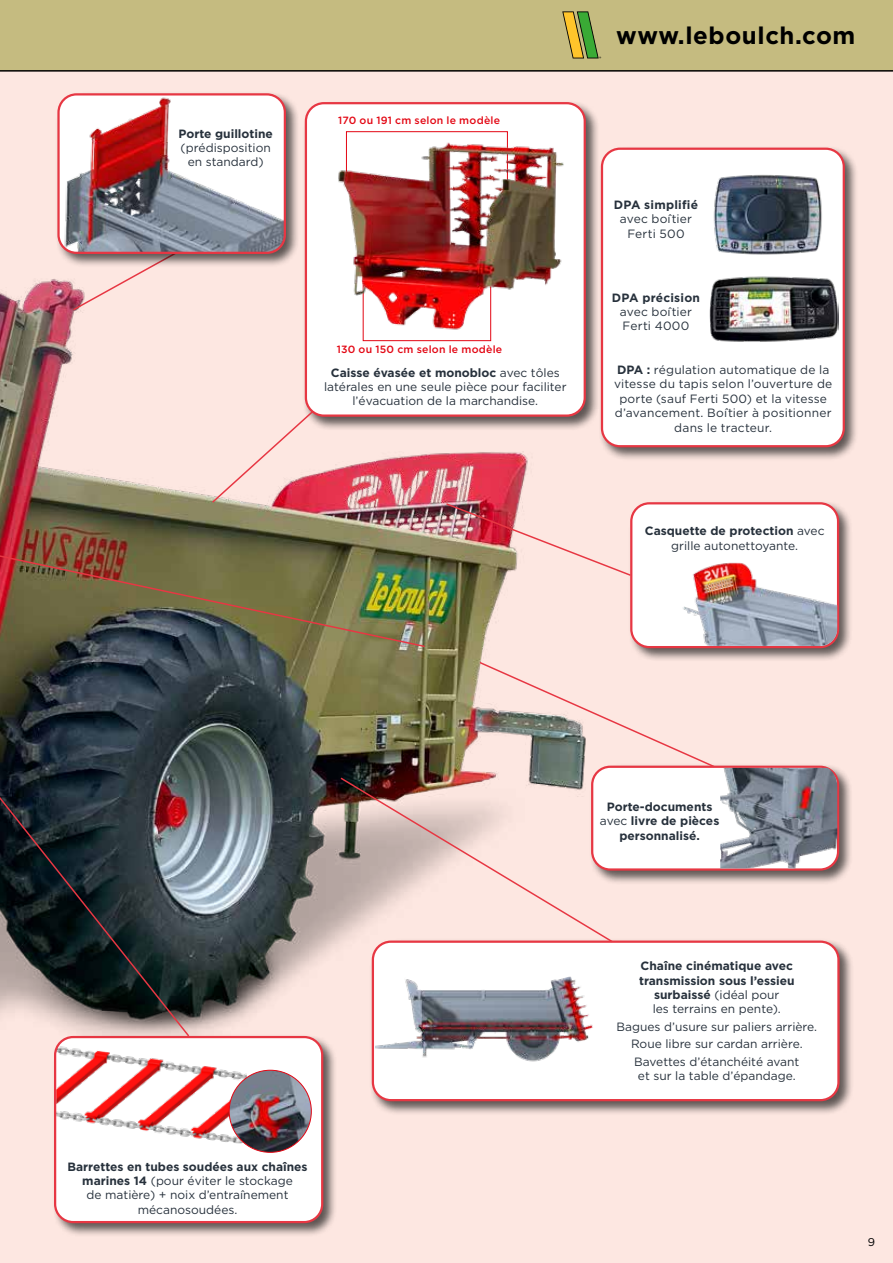
<style>
.page{position:relative;width:893px;height:1263px;background:#fde7e1}
.page>*{position:absolute;margin:0;border:0;box-sizing:border-box;transform-origin:0 0}
.t1{font:700 24px "Gotham";letter-spacing:.025em;color:#000}
.t2{font:12px/14.4px "Gotham";color:#27313c;text-align:center}
.t3{font:700 12px/14.4px "Gotham";color:#27313c;text-align:center}
.t4{font:12px/14.4px "Gotham";letter-spacing:.02em;color:#27313c;text-align:center}
.t5{font:700 12px "Gotham";letter-spacing:.02em;color:#27313c}
.t6{font:11.25px "Gotham";color:#000}
.t7{font:500 10.5px "Gotham";letter-spacing:.02em;color:#e30613}
.s1{font-weight:700}
.s2{font-weight:400}
</style>
<div class="page">
<img style="left:0;top:279px;width:584px;height:755px">
<img style="left:0;top:444px;width:426px;height:204px">
<div style="left:628px;top:500px;width:225px;height:162px;background:#000;opacity:.63"></div>
<div style="left:631px;top:503px;width:207px;height:144px;background:#fff;border-radius:18px"></div>
<div style="left:630px;top:502px;width:209px;height:146px;border:2px solid #e73743;border-radius:18px"></div>
<div style="left:589px;top:763px;width:264px;height:122px;background:#000;opacity:.63"></div>
<div style="left:592px;top:767px;width:246px;height:102px;background:#fff;border-radius:18px"></div>
<div style="left:591px;top:766px;width:248px;height:105px;border:2px solid #e73743;border-radius:18px"></div>
<div style="left:370px;top:938px;width:484px;height:177px;background:#000;opacity:.63"></div>
<div style="left:373px;top:942px;width:465px;height:158px;background:#fff;border-radius:18px"></div>
<div style="left:372px;top:940px;width:468px;height:161px;border:2px solid #e73743;border-radius:18px"></div>
<div style="left:52px;top:1034px;width:285px;height:203px;background:#000;opacity:.63"></div>
<div style="left:55px;top:1037px;width:267px;height:185px;background:#fff;border-radius:18px"></div>
<img style="left:56px;top:1038px;width:191px;height:105px">
<div style="left:54px;top:1036px;width:269px;height:187px;border:2px solid #e73743;border-radius:18px"></div>
<svg style="left:339px;top:776px;width:275px;height:168px"></svg>
<img style="left:647px;top:545px;width:190px;height:101px">
<img style="left:445px;top:502px;width:187px;height:75px">
<img style="left:375px;top:949px;width:218px;height:144px">
<img style="left:229px;top:1070px;width:82px;height:82px;border-radius:41px">
<div style="left:229px;top:1070px;width:83px;height:83px;border:1px solid #e30613;border-radius:50%"></div>
<svg style="left:0;top:772px;width:191px;height:266px"></svg>
<svg style="left:478px;top:660px;width:238px;height:108px"></svg>
<img style="left:720px;top:768px;width:117px;height:100px">
<div style="left:303px;top:100px;width:297px;height:331px;background:#000;opacity:.63"></div>
<div style="left:306px;top:103px;width:279px;height:313px;background:#fff;border-radius:18px"></div>
<div style="left:305px;top:102px;width:281px;height:315px;border:2px solid #e73743;border-radius:18px"></div>
<svg style="left:210px;top:409px;width:105px;height:95px"></svg>
<div style="left:363px;top:260px;width:128px;height:81px;border:1px solid #e30613"></div>
<svg style="left:346px;top:131px;width:162px;height:9px"></svg>
<img style="left:338px;top:140px;width:226px;height:196px">
<svg style="left:72px;top:268px;width:106px;height:44px"></svg>
<div style="left:0;top:0;width:893px;height:72px;background:#c5bb80"></div>
<svg style="left:562px;top:11px;width:39px;height:47px"></svg>
<div style="left:55px;top:91px;width:245px;height:177px;background:#000;opacity:.63"></div>
<img style="left:59px;top:94px;width:226px;height:159px">
<div style="left:57px;top:93px;width:229px;height:161px;border:2px solid #e73743;border-radius:18px"></div>
<div style="left:599px;top:146px;width:260px;height:315px;background:#000;opacity:.63"></div>
<div style="left:602px;top:149px;width:242px;height:297px;background:#fff;border-radius:18px"></div>
<div style="left:601px;top:148px;width:244px;height:299px;border:2px solid #e73743;border-radius:18px"></div>
<img style="left:709px;top:276px;width:130px;height:66px">
<img style="left:713px;top:174px;width:109px;height:81px">
<p class="t3" style="left:178px;top:126px;width:96px">Porte guillotine</p>
<p class="t2" style="left:181px;top:140px;width:92px">(prédisposition en standard)</p>
<p class="t7" style="left:338px;top:114px;width:163px">170 ou 191 cm selon le modèle</p>
<p class="t7" style="left:337px;top:344px;width:167px">130 ou 150 cm selon le modèle</p>
<p class="t2" style="left:324px;top:365px;width:244px"><span class="s1">Caisse évasée et monobloc</span> avec tôles latérales en une seule pièce pour faciliter l’évacuation de la marchandise.</p>
<h1 class="t1" style="left:616px;top:21px;width:241px">www.leboulch.com</h1>
<p class="t5" style="left:614px;top:198px;width:86px">DPA simplifié</p>
<p class="t4" style="left:620px;top:211px;width:74px">avec boîtier<br>Ferti 500</p>
<p class="t5" style="left:612px;top:290px;width:90px">DPA précision</p>
<p class="t4" style="left:620px;top:304px;width:74px;text-align:left">avec boîtier<br>Ferti 4000</p>
<p class="t2" style="left:614px;top:362px;width:220px"><span class="s1">DPA :</span> régulation automatique de la vitesse du tapis selon l’ouverture de porte (sauf Ferti 500) et la vitesse d’avancement. Boîtier à positionner dans le tracteur.</p>
<p class="t2" style="left:645px;top:523px;width:181px"><span class="s1">Casquette de protection</span> avec grille autonettoyante.</p>
<p class="t2" style="left:67px;top:1159px;width:242px"><span class="s1">Barrettes en tubes soudées aux chaînes marines 14</span> (pour éviter le stockage<br>de matière) + noix d’entraînement mécanosoudées.</p>
<p class="t3" style="left:600px;top:799px;width:121px">Porte-documents <span class="s2">avec</span> livre de pièces personnalisé.</p>
<p class="t3" style="left:639px;top:958px;width:157px">Chaîne cinématique avec transmission sous l’essieu surbaissé <span class="s2">(idéal pour<br>les terrains en pente).</span></p>
<p class="t2" style="left:616px;top:1018px;width:202px;line-height:17.5px">Bagues d’usure sur paliers arrière.<br>Roue libre sur cardan arrière.<br>Bavettes d’étanchéité avant</p>
<p class="t2" style="left:638px;top:1069px;width:159px">et sur la table d’épandage.</p>
<p class="t6" style="left:868px;top:1235px;width:9px">9</p>
</div>
